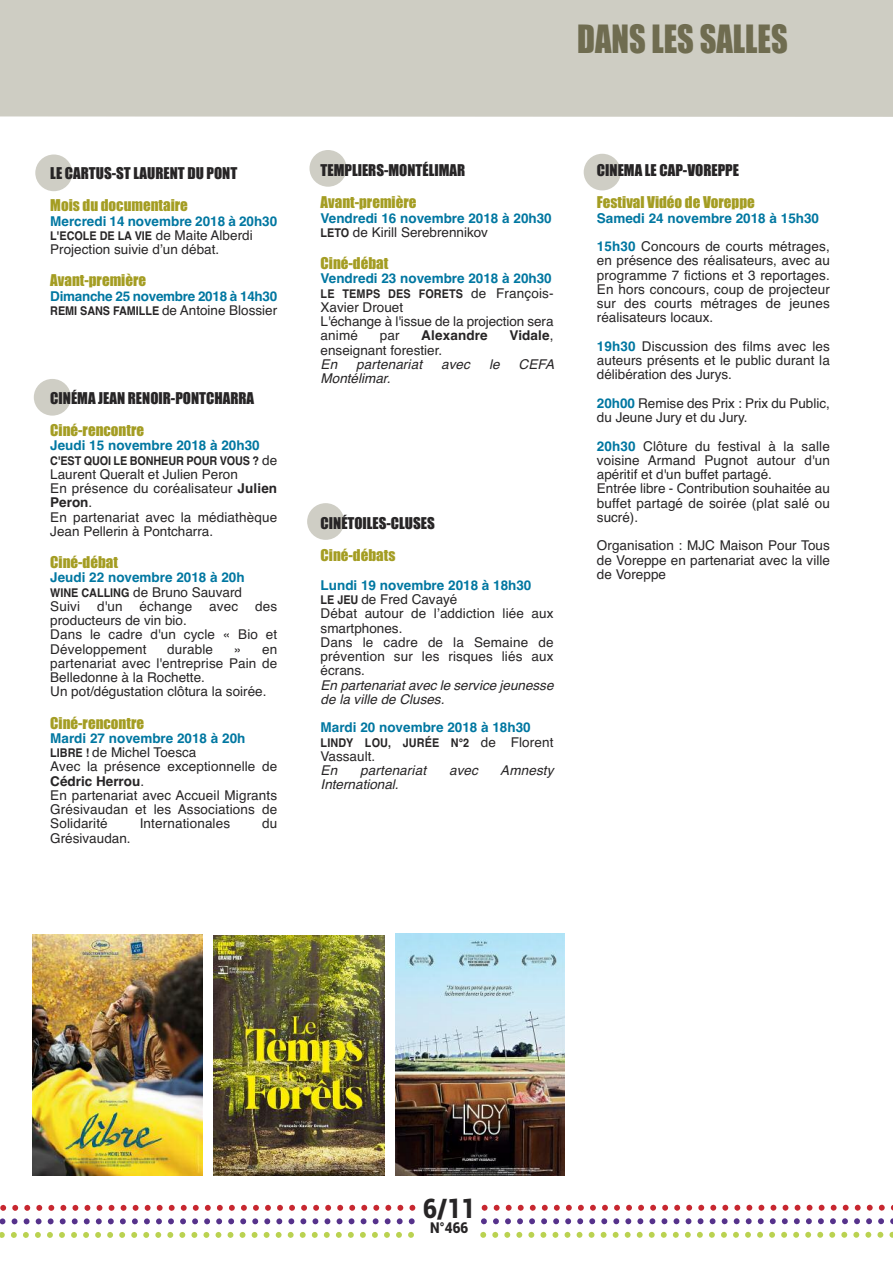
<style>
.page{position:relative;width:893px;height:1263px;background:#fff}
.page>*{position:absolute;margin:0;border:0;box-sizing:border-box;transform-origin:0 0}
.t1{font:36px "Impact";color:#6f6c50;scale:.9 1}
.t2{font:900 27px "Roboto";color:#272526;scale:.9 1}
.t3{font:15px "Impact";color:#a49d23}
.t4{font:15px "Impact";color:#272526}
.t5{font:900 15px "Roboto";color:#272526;scale:.9 1}
.t6{font:13.5px/14.2px "Helvetica";letter-spacing:.005em;color:#272526}
.t7{font:700 13.5px/14.2px "Helvetica";color:#0077a1}
.t8{font:italic 13.5px/14.2px "Helvetica";color:#272526}
.t9{font:700 13.5px/14.2px "Helvetica";letter-spacing:-.02em;color:#0077a1}
.t10{font:700 13.5px "Helvetica";letter-spacing:.01em;color:#272526}
.t11{font:700 12px "Helvetica";color:#272526;scale:.9 1}
.s1{font-weight:400;font-size:13.5px}
.s2{font-size:12px;color:#272526}
.s3{font-weight:400;color:#272526}
.s4{font-weight:700}
.s5{font-weight:700;color:#0077a1}
.s6{font-weight:700;font-size:12px}
.s7{font-weight:400}
</style>
<div class="page">
<div style="left:309px;top:150px;width:38px;height:37px;background:#cfcec5;border-radius:50%"></div>
<div style="left:0;top:0;width:893px;height:117px;background:#cecdc3"></div>
<img style="left:32px;top:934px;width:171px;height:241px">
<img style="left:214px;top:936px;width:170px;height:239px">
<img style="left:395px;top:934px;width:169px;height:241px">
<svg style="left:0;top:1232px;width:893px;height:6px"></svg>
<svg style="left:0;top:1205px;width:893px;height:6px"></svg>
<svg style="left:0;top:1218px;width:893px;height:6px"></svg>
<div style="left:420px;top:1198px;width:59px;height:48px;background:#fff"></div>
<div style="left:584px;top:154px;width:37px;height:36px;background:#cfcec5;border-radius:50%"></div>
<div style="left:307px;top:503px;width:37px;height:37px;background:#cfcec5;border-radius:50%"></div>
<div style="left:35px;top:154px;width:37px;height:37px;background:#cfcec5;border-radius:50%"></div>
<div style="left:34px;top:379px;width:37px;height:37px;background:#cfcec5;border-radius:50%"></div>
<p class="t4" style="left:50px;top:165px;width:188px">LE CARTUS-ST LAURENT DU PONT</p>
<p class="t3" style="left:50px;top:197px;width:139px">Mois du documentaire</p>
<p class="t7" style="left:50px;top:214px;width:228px">Mercredi 14 novembre 2018 à 20h30</p>
<p class="t11" style="left:50px;top:229px;width:226px">L'ECOLE DE LA VIE <span class="s1">de Maite Alberdi</span></p>
<p class="t6" style="left:50px;top:242px;width:170px">Projection suivie d’un débat.</p>
<p class="t3" style="left:50px;top:272px;width:97px">Avant-première</p>
<p class="t9" style="left:50px;top:289px;width:228px">Dimanche 25 novembre 2018 à 14h30<br><span class="s2">REMI SANS FAMILLE</span> <span class="s3">de Antoine Blossier</span></p>
<p class="t4" style="left:50px;top:390px;width:205px">CINÉMA JEAN RENOIR-PONTCHARRA</p>
<p class="t3" style="left:50px;top:422px;width:95px">Ciné-rencontre</p>
<p class="t7" style="left:50px;top:439px;width:211px">Jeudi 15 novembre 2018 à 20h30</p>
<p class="t11" style="left:50px;top:453px;width:254px">C'EST QUOI LE BONHEUR POUR VOUS ? <span class="s1">de</span></p>
<p class="t6" style="left:50px;top:467px;width:228px">Laurent Queralt et Julien Peron<br>En présence du coréalisateur <span class="s4">Julien<br>Peron</span>.<br>En partenariat avec la médiathèque<br>Jean Pellerin à Pontcharra.</p>
<p class="t3" style="left:50px;top:554px;width:69px">Ciné-débat</p>
<p class="t7" style="left:50px;top:570px;width:196px">Jeudi 22 novembre 2018 à 20h<br><span class="s2">WINE CALLING</span> <span class="s3">de Bruno Sauvard<br>Suivi</span></p>
<p class="t6" style="left:97px;top:599px;width:27px">d'un</p>
<p class="t6" style="left:140px;top:599px;width:54px">échange</p>
<p class="t6" style="left:209px;top:599px;width:30px">avec</p>
<p class="t6" style="left:255px;top:599px;width:24px">des</p>
<p class="t6" style="left:50px;top:613px;width:228px">producteurs de vin bio.<br>Dans le cadre d'un cycle « Bio et<br>Développement</p>
<p class="t6" style="left:167px;top:642px;width:47px">durable</p>
<p class="t6" style="left:50px;top:642px;width:228px;text-indent:183px">» en partenariat avec l'entreprise Pain de<br>Belledonne à la Rochette.<br>Un pot/dégustation clôtura la soirée.</p>
<p class="t3" style="left:50px;top:714px;width:95px">Ciné-rencontre</p>
<p class="t6" style="left:50px;top:731px;width:228px"><span class="s5">Mardi 27 novembre 2018 à 20h<br></span><span class="s6">LIBRE !</span> de Michel Toesca<br>Avec la présence exceptionnelle de<br><span class="s4">Cédric Herrou</span>.<br>En partenariat avec Accueil Migrants<br>Grésivaudan et les Associations de<br>Solidarité</p>
<p class="t6" style="left:140px;top:816px;width:92px">Internationales</p>
<p class="t6" style="left:262px;top:816px;width:17px">du</p>
<p class="t6" style="left:50px;top:831px;width:82px">Grésivaudan.</p>
<h1 class="t1" style="left:577px;top:19px;width:236px">DANS LES SALLES</h1>
<p class="t4" style="left:321px;top:162px;width:146px">TEMPLIERS-MONTÉLIMAR</p>
<p class="t3" style="left:321px;top:194px;width:97px">Avant-première</p>
<p class="t7" style="left:321px;top:211px;width:233px">Vendredi 16 novembre 2018 à 20h30<br><span class="s2">LETO</span> <span class="s3">de Kirill Serebrennikov</span></p>
<p class="t3" style="left:321px;top:255px;width:69px">Ciné-débat</p>
<p class="t7" style="left:321px;top:271px;width:233px">Vendredi 23 novembre 2018 à 20h30</p>
<p class="t11" style="left:321px;top:286px;width:260px">LE TEMPS DES FORETS <span class="s1">de François-</span></p>
<p class="t6" style="left:321px;top:300px;width:234px">Xavier Drouet<br>L'échange à l'issue de la projection sera animé</p>
<p class="t6" style="left:380px;top:328px;width:21px">par</p>
<p class="t10" style="left:421px;top:328px;width:68px">Alexandre</p>
<p class="t10" style="left:509px;top:328px;width:46px">Vidale<span class="s7">,</span></p>
<p class="t6" style="left:321px;top:343px;width:123px">enseignant forestier.</p>
<p class="t8" style="left:321px;top:357px;width:18px">En</p>
<p class="t8" style="left:356px;top:357px;width:67px">partenariat</p>
<p class="t8" style="left:441px;top:357px;width:30px">avec</p>
<p class="t8" style="left:489px;top:357px;width:12px">le</p>
<p class="t8" style="left:519px;top:357px;width:37px">CEFA</p>
<p class="t8" style="left:321px;top:371px;width:71px">Montélimar.</p>
<p class="t4" style="left:321px;top:515px;width:116px">CINÉTOILES-CLUSES</p>
<p class="t3" style="left:321px;top:547px;width:76px">Ciné-débats</p>
<p class="t6" style="left:321px;top:578px;width:234px"><span class="s5">Lundi 19 novembre 2018 à 18h30<br></span><span class="s6">LE JEU</span> de Fred Cavayé<br>Débat autour de l’addiction liée aux smartphones.<br>Dans le cadre de la Semaine de prévention sur les risques liés aux écrans.</p>
<p class="t8" style="left:321px;top:678px;width:234px">En partenariat avec le service jeunesse de la ville de Cluses.</p>
<p class="t7" style="left:321px;top:721px;width:212px">Mardi 20 novembre 2018 à 18h30</p>
<p class="t11" style="left:321px;top:735px;width:260px">LINDY LOU, JURÉE N°2 <span class="s1">de Florent</span></p>
<p class="t6" style="left:321px;top:749px;width:56px">Vassault.</p>
<p class="t8" style="left:321px;top:763px;width:18px">En</p>
<p class="t8" style="left:360px;top:763px;width:67px">partenariat</p>
<p class="t8" style="left:449px;top:763px;width:30px">avec</p>
<p class="t8" style="left:500px;top:763px;width:55px">Amnesty</p>
<p class="t8" style="left:321px;top:778px;width:80px">International.</p>
<p class="t4" style="left:597px;top:162px;width:144px">CINEMA LE CAP-VOREPPE</p>
<p class="t3" style="left:597px;top:194px;width:159px">Festival Vidéo de Voreppe</p>
<p class="t7" style="left:597px;top:204px;width:234px;line-height:28.5px">Samedi 24 novembre 2018 à 15h30<br>15h30 <span class="s3">Concours de courts métrages,</span></p>
<p class="t6" style="left:597px;top:253px;width:234px;text-align:justify">en présence des réalisateurs, avec au programme 7 fictions et 3 reportages.<br>En hors concours, coup de projecteur sur des courts métrages de jeunes réalisateurs locaux.</p>
<p class="t6" style="left:597px;top:339px;width:234px;text-align:justify"><span class="s5">19h30</span> Discussion des films avec les auteurs présents et le public durant la délibération des Jurys.</p>
<p class="t6" style="left:597px;top:396px;width:234px"><span class="s5">20h00</span> Remise des Prix : Prix du Public, du Jeune Jury et du Jury.</p>
<p class="t6" style="left:597px;top:439px;width:234px"><span class="s5">20h30</span> Clôture du festival à la salle voisine Armand Pugnot autour d'un apéritif et d'un buffet partagé.<br>Entrée libre - Contribution souhaitée au buffet partagé de soirée (plat salé ou sucré).</p>
<p class="t6" style="left:597px;top:538px;width:234px;text-align:justify">Organisation : MJC Maison Pour Tous de Voreppe en partenariat avec la ville de Voreppe</p>
<h2 class="t2" style="left:423px;top:1193px;width:59px">6/11</h2>
<p class="t5" style="left:430px;top:1219px;width:44px">N°466</p>
</div>
